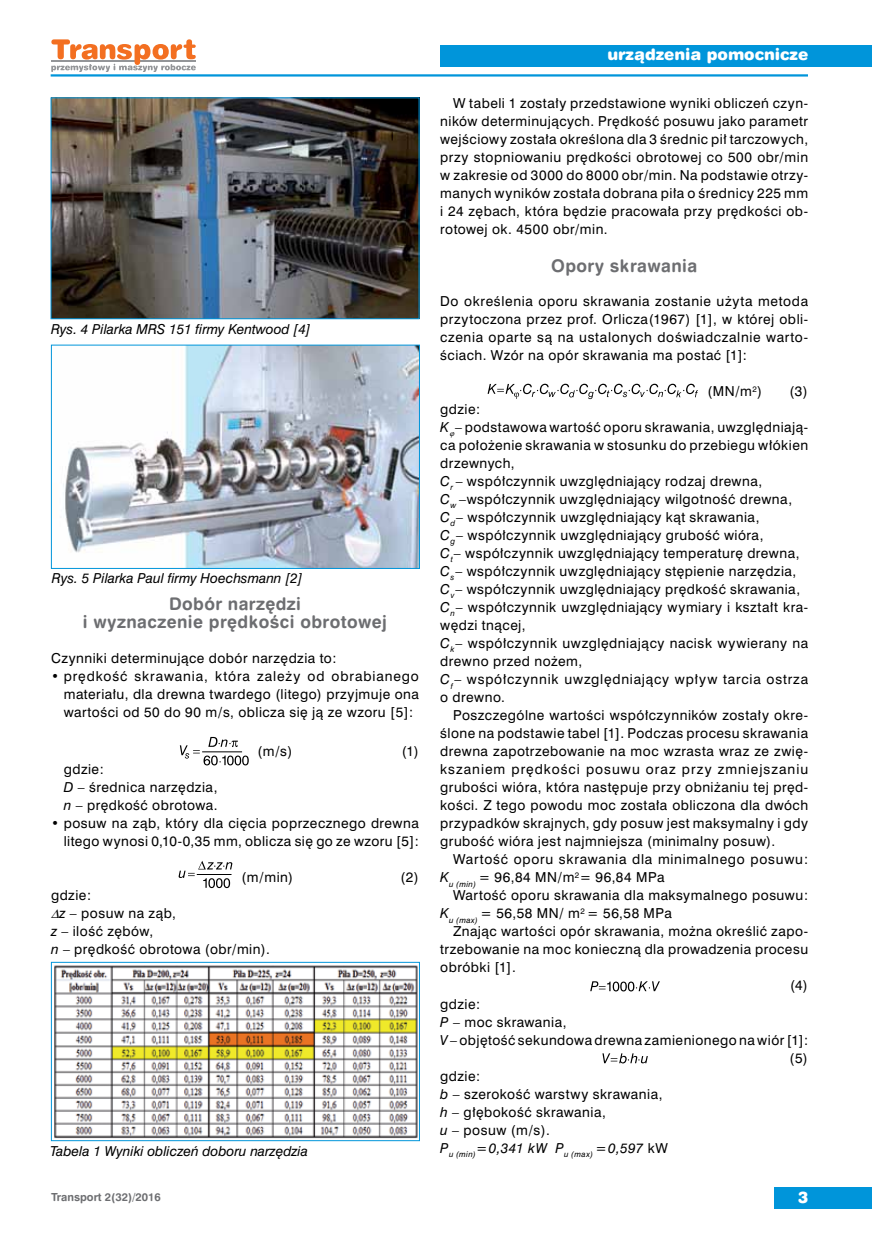
<style>
.page{position:relative;width:872px;height:1234px;background:#fff}
.page>*{position:absolute;margin:0;border:0;box-sizing:border-box;transform-origin:0 0}
.t1{font:16.5px/18px "Swis 721 Bd Rnd PL";letter-spacing:.025em;color:#6d6e71;text-align:center}
.t2{font:15px "Swis 721 Blk Rnd PL";color:#fff}
.t3{font:12.75px/18px "Swis 721 PL";letter-spacing:.04em;color:#000;text-align:justify}
.t4{font:italic 12.75px "Swis 721 PL";color:#000}
.t5{font:10.5px "Swis 721 Bd Rnd PL";color:#6d6e71}
.s1{font-style:italic}
.s2{font-style:normal}
</style>
<div class="page">
<div style="left:773px;top:1186px;width:99px;height:22px;background:#0095da"></div>
<div style="left:440px;top:45px;width:432px;height:21px;background:#0095da"></div>
<hr style="left:51px;top:74px;width:757px;height:2px;background:#0095da">
<svg style="left:51px;top:39px;width:145px;height:33px"></svg>
<svg style="left:180px;top:736px;width:69px;height:29px"></svg>
<svg style="left:179px;top:861px;width:53px;height:26px"></svg>
<svg style="left:487px;top:383px;width:211px;height:16px"></svg>
<svg style="left:590px;top:981px;width:70px;height:10px"></svg>
<svg style="left:602px;top:1053px;width:46px;height:10px"></svg>
<img style="left:53px;top:99px;width:364px;height:218px">
<div style="left:51px;top:97px;width:368px;height:222px;border:1px solid #0095da"></div>
<img style="left:63px;top:346px;width:355px;height:220px">
<div style="left:51px;top:344px;width:369px;height:224px;border:1px solid #0095da"></div>
<img style="left:54px;top:965px;width:364px;height:173px">
<div style="left:51px;top:961px;width:369px;height:179px;border:1px solid #0095da"></div>
<p class="t4" style="left:51px;top:320px;width:261px">Rys. 4 Pilarka MRS 151 firmy Kentwood [4]</p>
<p class="t4" style="left:52px;top:570px;width:252px">Rys. 5 Pilarka Paul firmy Hoechsmann [2]</p>
<p class="t1" style="left:83px;top:594px;width:305px">Dobór narzędzi<br>i wyznaczenie prędkości obrotowej</p>
<p class="t3" style="left:51px;top:648px;width:287px">Czynniki determinujące dobór narzędzia to:</p>
<p class="t3" style="left:64px;top:666px;width:357px;text-indent:-13px">• prędkość skrawania, która zależy od obrabianego materiału, dla drewna twardego (litego) przyjmuje ona wartości od 50 do 90 m/s, oblicza się ją ze wzoru [5]:</p>
<p class="t3" style="left:257px;top:742px;width:36px">(m/s)</p>
<p class="t3" style="left:402px;top:742px;width:18px">(1)</p>
<p class="t3" style="left:64px;top:760px;width:155px;text-align:left">gdzie:<br><span class="s1">D</span> – średnica narzędzia, <span class="s1">n</span> – prędkość obrotowa.</p>
<p class="t3" style="left:51px;top:814px;width:369px;text-align:right">• posuw na ząb, który dla cięcia poprzecznego drewna litego wynosi 0,10-0,35 mm, oblicza się go ze wzoru [5]:</p>
<p class="t3" style="left:242px;top:868px;width:53px">(m/min)</p>
<p class="t3" style="left:400px;top:868px;width:20px">(2)</p>
<p class="t3" style="left:51px;top:886px;width:42px">gdzie:</p>
<p class="t3" style="left:59px;top:904px;width:118px"><span class="s1">z</span> – posuw na ząb,</p>
<p class="t3" style="left:51px;top:922px;width:104px"><span class="s1">z</span> – ilość zębów,</p>
<p class="t3" style="left:51px;top:940px;width:220px"><span class="s1">n</span> – prędkość obrotowa (obr/min).</p>
<p class="t4" style="left:50px;top:1141px;width:259px">Tabela 1 Wyniki obliczeń doboru narzędzia</p>
<p class="t5" style="left:51px;top:1190px;width:111px">Transport 2(32)/2016</p>
<p class="t2" style="left:607px;top:45px;width:202px">urządzenia pomocnicze</p>
<p class="t3" style="left:440px;top:94px;width:369px;text-indent:13px">W tabeli 1 zostały przedstawione wyniki obliczeń czyn&shy;ników determinujących. Prędkość posuwu jako parametr wejściowy została określona dla 3 średnic pił tarczowych, przy stopniowaniu prędkości obrotowej co 500 obr/min w zakresie od 3000 do 8000 obr/min. Na podstawie otrzy&shy;manych wyników została dobrana piła o średnicy 225 mm i 24 zębach, która będzie pracowała przy prędkości ob&shy;rotowej ok. 4500 obr/min.</p>
<p class="t1" style="left:551px;top:256px;width:147px">Opory skrawania</p>
<p class="t3" style="left:440px;top:292px;width:369px">Do określenia oporu skrawania zostanie użyta metoda przytoczona przez prof. Orlicza(1967) [1], w której obli&shy;czenia oparte są na ustalonych doświadczalnie warto&shy;ściach. Wzór na opór skrawania ma postać [1]:</p>
<p class="t3" style="left:707px;top:382px;width:56px">(MN/m<sup>2</sup>)</p>
<p class="t3" style="left:789px;top:382px;width:20px">(3)</p>
<p class="t3" style="left:440px;top:400px;width:369px;text-align:left">gdzie:<br><span class="s1">K</span> – podstawowa wartość oporu skrawania, uwzględniają&shy;ca położenie skrawania w stosunku do przebiegu włókien drzewnych,<br><span class="s1">C</span><sub>r</sub> – współczynnik uwzględniający rodzaj drewna,<br><span class="s1">C</span><sub>w</sub> –współczynnik uwzględniający wilgotność drewna, <span class="s1">C</span><sub>d</sub>– współczynnik uwzględniający kąt skrawania,<br><span class="s1">C</span><sub>g</sub>– współczynnik uwzględniający grubość wióra,<br><span class="s1">C</span><sub>t</sub>– współczynnik uwzględniający temperaturę drewna, <span class="s1">C</span><sub>s</sub>– współczynnik uwzględniający stępienie narzędzia, <span class="s1">C</span><sub>v</sub>– współczynnik uwzględniający prędkość skrawania, <span class="s1">C</span><sub>n</sub>– współczynnik uwzględniający wymiary i kształt kra&shy;wędzi tnącej,<br><span class="s1">C</span><sub>k</sub>– współczynnik uwzględniający nacisk wywierany na drewno przed nożem,<br><span class="s1">C</span><sub>f</sub>– współczynnik uwzględniający wpływ tarcia ostrza o drewno.</p>
<p class="t3" style="left:440px;top:706px;width:369px;text-indent:13px">Poszczególne wartości współczynników zostały okre&shy;ślone na podstawie tabel [1]. Podczas procesu skrawania drewna zapotrzebowanie na moc wzrasta wraz ze zwię&shy;kszaniem prędkości posuwu oraz przy zmniejszaniu grubości wióra, która następuje przy obniżaniu tej pręd&shy;kości. Z tego powodu moc została obliczona dla dwóch przypadków skrajnych, gdy posuw jest maksymalny i gdy grubość wióra jest najmniejsza (minimalny posuw).</p>
<p class="t3" style="left:440px;top:850px;width:369px;text-indent:13px">Wartość oporu skrawania dla minimalnego posuwu:<br><span class="s1">K</span><sub>u</sub> <sub>(min)</sub> = 96,84 MN/m<sup>2</sup>= 96,84 MPa</p>
<p class="t3" style="left:440px;top:886px;width:369px;text-indent:13px">Wartość oporu skrawania dla maksymalnego posuwu:<br><span class="s1">K</span><sub>u</sub> <sub>(max)</sub> = 56,58 MN/ m<sup>2</sup> = 56,58 MPa</p>
<p class="t3" style="left:453px;top:922px;width:357px">Znając wartości opór skrawania, można określić zapo-</p>
<p class="t3" style="left:440px;top:940px;width:369px">trzebowanie na moc konieczną dla prowadzenia procesu</p>
<p class="t3" style="left:440px;top:958px;width:77px">obróbki [1].</p>
<p class="t3" style="left:790px;top:976px;width:19px">(4)</p>
<p class="t3" style="left:440px;top:994px;width:42px">gdzie:</p>
<p class="t3" style="left:440px;top:1012px;width:128px"><span class="s1">P</span> – moc skrawania,</p>
<p class="t3" style="left:440px;top:1030px;width:369px"><span class="s1">V</span> – objętość sekundowa drewna zamienionego na wiór [1]:</p>
<p class="t3" style="left:789px;top:1048px;width:20px">(5)</p>
<p class="t3" style="left:440px;top:1066px;width:42px">gdzie:</p>
<p class="t3" style="left:440px;top:1084px;width:224px"><span class="s1">b</span> – szerokość warstwy skrawania,</p>
<p class="t3" style="left:440px;top:1102px;width:167px"><span class="s1">h</span> – głębokość skrawania,</p>
<p class="t3" style="left:440px;top:1120px;width:111px"><span class="s1">u</span> – posuw (m/s).</p>
<p class="t4" style="left:440px;top:1139px;width:229px">P<sub>u</sub> <sub>(min)</sub>=0,341 kW P<sub>u</sub> <sub>(max)</sub> =0,597 <span class="s2">kW</span></p>
<p class="t2" style="left:797px;top:1187px;width:12px">3</p>
</div>
